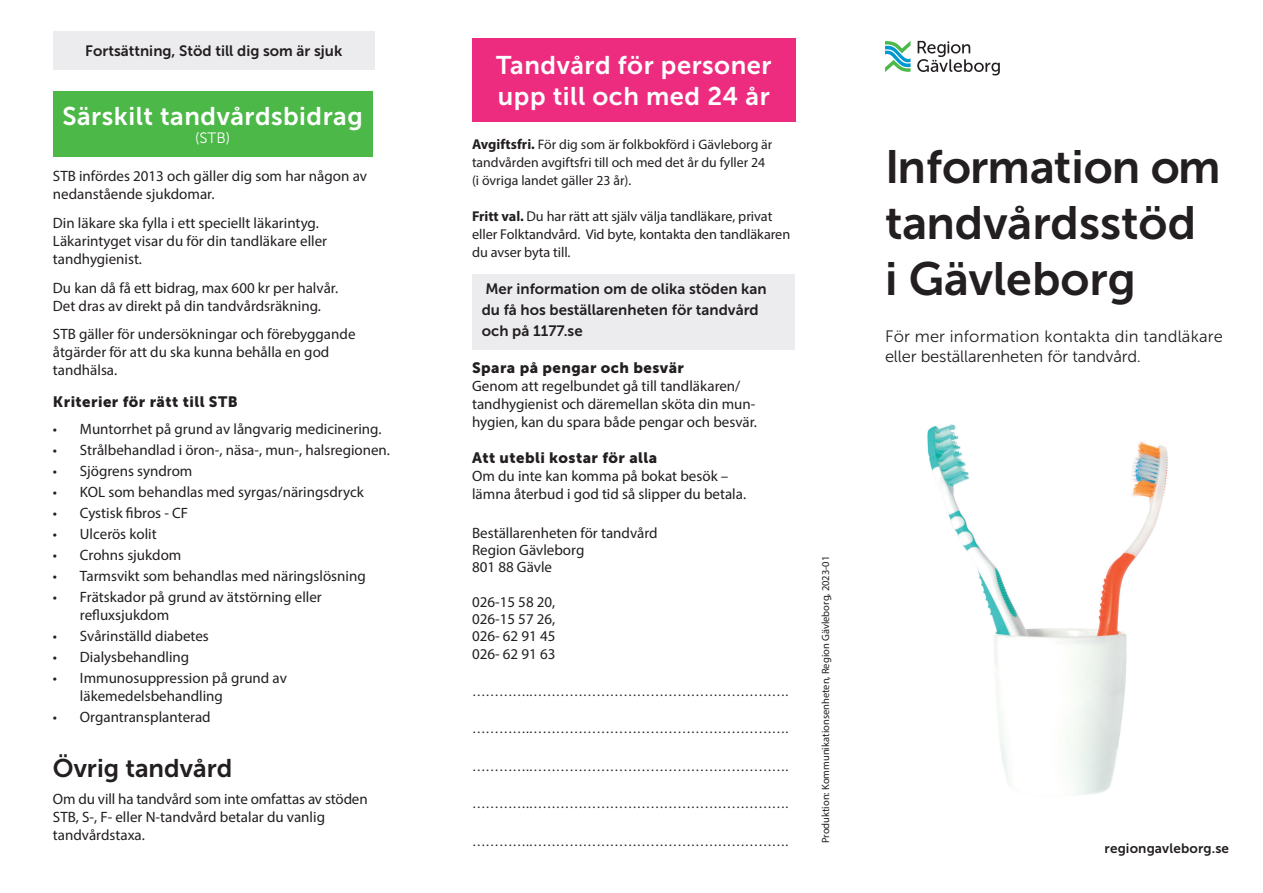
<style>
.page{position:relative;width:1263px;height:893px;background:#fff}
.page>*{position:absolute;margin:0;border:0;box-sizing:border-box;transform-origin:0 0}
.t1{font:46.5px/55.8px "Museo Sans 700";color:#231f20}
.t2{font:25.5px/30.6px "Museo Sans 700";letter-spacing:.02em;color:#fff}
.t3{font:25.5px "Museo Sans 700";color:#231f20}
.t4{font:16.5px/19.8px "Museo Sans 300";letter-spacing:.005em;color:#231f20}
.t5{font:15px/18px "Myriad Pro";color:#231f20}
.t6{font:15px/21px "Museo Sans 700";color:#231f20}
.t7{font:15px "Museo Sans 900";letter-spacing:.03em;color:#231f20}
.t8{font:15px "Museo Sans 300";color:#fff}
.t9{font:14.25px/18px "Myriad Pro";letter-spacing:-.005em;color:#231f20}
.t10{font:13.8px/18px "Myriad Pro";color:#231f20}
.t11{font:13.5px "Myriad Pro";color:#231f20}
.t12{font:13.5px "Museo Sans 700";letter-spacing:.01em;color:#231f20}
.t13{font:10.5px "Myriad Pro";color:#231f20}
.s1{font-weight:700;font-size:14.25px}
.s2{font-weight:700}
</style>
<div class="page">
<img style="left:927px;top:424px;width:241px;height:371px">
<div style="left:53px;top:32px;width:321px;height:38px;background:#ececee"></div>
<div style="left:472px;top:274px;width:322px;height:76px;background:#ececee"></div>
<svg style="left:885px;top:41px;width:25px;height:31px"></svg>
<svg style="left:917px;top:41px;width:83px;height:35px"></svg>
<div style="left:53px;top:92px;width:319px;height:65px;background:#4cb848"></div>
<div style="left:472px;top:38px;width:323px;height:84px;background:#ee2c7f"></div>
<p class="t6" style="left:85px;top:41px;width:259px">Fortsättning, Stöd till dig som är sjuk</p>
<h2 class="t2" style="left:62px;top:101px;width:302px">Särskilt tandvårdsbidrag</h2>
<p class="t8" style="left:195px;top:130px;width:36px">(STB)</p>
<p class="t5" style="left:53px;top:167px;width:316px">STB infördes 2013 och gäller dig som har någon av nedanstående sjukdomar.</p>
<p class="t5" style="left:53px;top:214px;width:276px">Din läkare ska fylla i ett speciellt läkarintyg.<br>Läkarintyget visar du för din tandläkare eller tandhygienist.</p>
<p class="t5" style="left:53px;top:278px;width:287px">Du kan då få ett bidrag, max 600 kr per halvår.<br>Det dras av direkt på din tandvårdsräkning.</p>
<p class="t5" style="left:53px;top:325px;width:304px">STB gäller för undersökningar och förebyggande åtgärder för att du ska kunna behålla en god tandhälsa.</p>
<p class="t7" style="left:53px;top:393px;width:186px">Kriterier för rätt till STB</p>
<p class="t5" style="left:53px;top:420px;width:330px">• Muntorrhet på grund av långvarig medicinering.</p>
<p class="t5" style="left:53px;top:441px;width:339px">• Strålbehandlad i öron-, näsa-, mun-, halsregionen.</p>
<p class="t5" style="left:53px;top:462px;width:141px">• Sjögrens syndrom</p>
<p class="t5" style="left:53px;top:483px;width:312px">• KOL som behandlas med syrgas/näringsdryck</p>
<p class="t5" style="left:53px;top:504px;width:137px">• Cystisk fibros - CF</p>
<p class="t5" style="left:53px;top:525px;width:105px">• Ulcerös kolit</p>
<p class="t5" style="left:53px;top:546px;width:130px">• Crohns sjukdom</p>
<p class="t5" style="left:53px;top:567px;width:314px">• Tarmsvikt som behandlas med näringslösning</p>
<p class="t5" style="left:80px;top:588px;width:243px;text-indent:-27px">• Frätskador på grund av ätstörning eller refluxsjukdom</p>
<p class="t5" style="left:53px;top:627px;width:157px">• Svårinställd diabetes</p>
<p class="t5" style="left:53px;top:648px;width:138px">• Dialysbehandling</p>
<p class="t5" style="left:80px;top:669px;width:208px;text-indent:-27px">• Immunosuppression på grund av läkemedelsbehandling</p>
<p class="t5" style="left:53px;top:708px;width:159px">• Organtransplanterad</p>
<h2 class="t3" style="left:53px;top:754px;width:181px">Övrig tandvård</h2>
<p class="t5" style="left:53px;top:790px;width:316px">Om du vill ha tandvård som inte omfattas av stöden<br>STB, S-, F- eller N-tandvård betalar du vanlig tandvårdstaxa.</p>
<h2 class="t2" style="left:496px;top:50px;width:277px">Tandvård för personer upp till och med 24 år</h2>
<p class="t10" style="left:472px;top:135px;width:302px"><span class="s1">Avgiftsfri.</span> För dig som är folkbokförd i Gävleborg är tandvården avgiftsfri till och med det år du fyller 24 (i övriga landet gäller 23 år).</p>
<p class="t9" style="left:472px;top:207px;width:320px"><span class="s2">Fritt val.</span> Du har rätt att själv välja tandläkare, privat eller Folktandvård. Vid byte, kontakta den tandläkaren du avser byta till.</p>
<p class="t6" style="left:482px;top:278px;width:286px">Mer information om de olika stöden kan du få hos beställarenheten för tandvård och på 1177.se</p>
<p class="t7" style="left:472px;top:359px;width:213px">Spara på pengar och besvär</p>
<p class="t5" style="left:472px;top:376px;width:286px">Genom att regelbundet gå till tandläkaren/ tandhygienist och däremellan sköta din mun&shy;hygien, kan du spara både pengar och besvär.</p>
<p class="t7" style="left:472px;top:449px;width:187px">Att utebli kostar för alla</p>
<p class="t5" style="left:472px;top:466px;width:276px">Om du inte kan komma på bokat besök – lämna återbud i god tid så slipper du betala.</p>
<p class="t5" style="left:472px;top:524px;width:187px;line-height:17.2px">Beställarenheten för tandvård<br>Region Gävleborg<br>801 88 Gävle</p>
<p class="t5" style="left:472px;top:593px;width:85px;line-height:17.2px;text-align:justify">026-15 58 20, 026-15 57 26, 026- 62 91 45<br>026- 62 91 63</p>
<p class="t11" style="left:472px;top:683px;width:318px">………….………………………………………………….</p>
<p class="t11" style="left:472px;top:720px;width:318px">………….………………………………………………….</p>
<p class="t11" style="left:472px;top:758px;width:318px">………….………………………………………………….</p>
<p class="t11" style="left:472px;top:795px;width:318px">………….………………………………………………….</p>
<p class="t11" style="left:472px;top:833px;width:318px">………….………………………………………………….</p>
<p class="t13" style="left:819px;top:843px;width:289px;rotate:-90deg">Produktion: Kommunikationsenheten, Region Gävleborg, 2023-01</p>
<h1 class="t1" style="left:885px;top:139px;width:337px">Information om tandvårdsstöd<br>i Gävleborg</h1>
<p class="t4" style="left:885px;top:326px;width:339px">För mer information kontakta din tandläkare eller beställarenheten för tandvård.</p>
<p class="t12" style="left:1104px;top:841px;width:126px">regiongavleborg.se</p>
</div>
